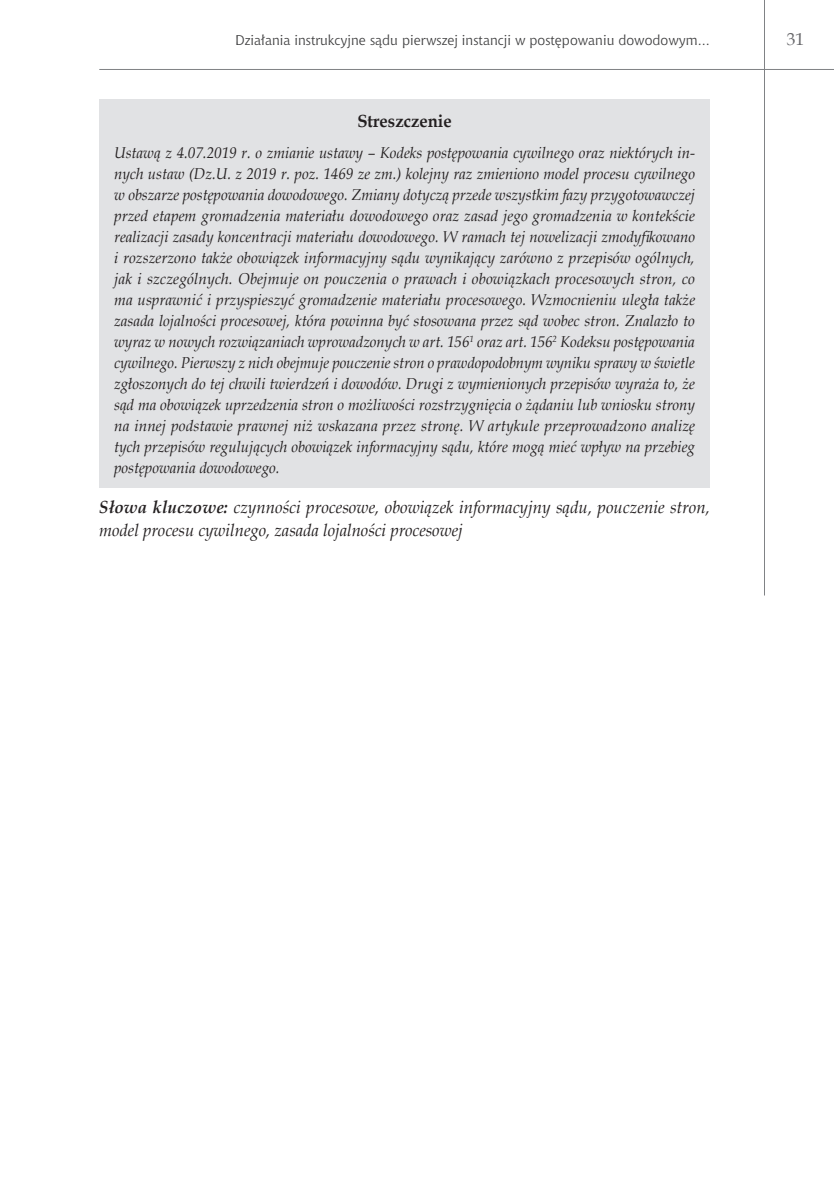
<style>
.page{position:relative;width:834px;height:1191px;background:#fff}
.page>*{position:absolute;margin:0;border:0;box-sizing:border-box;transform-origin:0 0}
.t1{font:italic 17.5px/22.8px "Book Antiqua";letter-spacing:.005em;color:#231f20;scale:.96 1}
.t2{font:700 17.5px "Book Antiqua";color:#231f20;scale:.95 1}
.t3{font:17.5px "Book Antiqua";color:#69696c}
.t4{font:italic 15.75px/21px "Book Antiqua";color:#231f20;text-align:justify;scale:.95 1}
.t5{font:14px "Chianti PL Roman A";color:#3e3e3f}
.s1{font-weight:700}
</style>
<div class="page">
<hr style="left:764px;top:0;width:1px;height:595px;background:#808285">
<hr style="left:99px;top:69px;width:734px;height:1px;background:#808285">
<div style="left:99px;top:99px;width:610px;height:389px;background:#e1e2e4"></div>
<p class="t5" style="left:235px;top:31px;width:476px">Działania instrukcyjne sądu pierwszej instancji w postępowaniu dowodowym...</p>
<p class="t3" style="left:786px;top:27px;width:19px">31</p>
<p class="t2" style="left:357px;top:109px;width:101px">Streszczenie</p>
<p class="t4" style="left:114px;top:141px;width:613px">Ustawą z 4.07.2019 r. o zmianie ustawy – Kodeks postępowania cywilnego oraz niektórych in‑ nych ustaw (Dz.U. z 2019 r. poz. 1469 ze zm.) kolejny raz zmieniono model procesu cywilnego w obszarze postępowania dowodowego. Zmiany dotyczą przede wszystkim fazy przygotowawczej przed etapem gromadzenia materiału dowodowego oraz zasad jego gromadzenia w kontekście realizacji zasady koncentracji materiału dowodowego. W ramach tej nowelizacji zmodyfikowano i rozszerzono także obowiązek informacyjny sądu wynikający zarówno z przepisów ogólnych, jak i szczególnych. Obejmuje on pouczenia o prawach i obowiązkach procesowych stron, co ma usprawnić i przyspieszyć gromadzenie materiału procesowego. Wzmocnieniu uległa także zasada lojalności procesowej, która powinna być stosowana przez sąd wobec stron. Znalazło to wyraz w nowych rozwiązaniach wprowadzonych w art. 156<sup>1</sup> oraz art. 156<sup>2</sup> Kodeksu postępowania cywilnego. Pierwszy z nich obejmuje pouczenie stron o prawdopodobnym wyniku sprawy w świetle zgłoszonych do tej chwili twierdzeń i dowodów. Drugi z wymienionych przepisów wyraża to, że sąd ma obowiązek uprzedzenia stron o możliwości rozstrzygnięcia o żądaniu lub wniosku strony na innej podstawie prawnej niż wskazana przez stronę. W artykule przeprowadzono analizę tych przepisów regulujących obowiązek informacyjny sądu, które mogą mieć wpływ na przebieg postępowania dowodowego.</p>
<p class="t1" style="left:99px;top:495px;width:637px"><span class="s1">Słowa kluczowe:</span> czynności procesowe, obowiązek informacyjny sądu, pouczenie stron, model procesu cywilnego, zasada lojalności procesowej</p>
</div>
